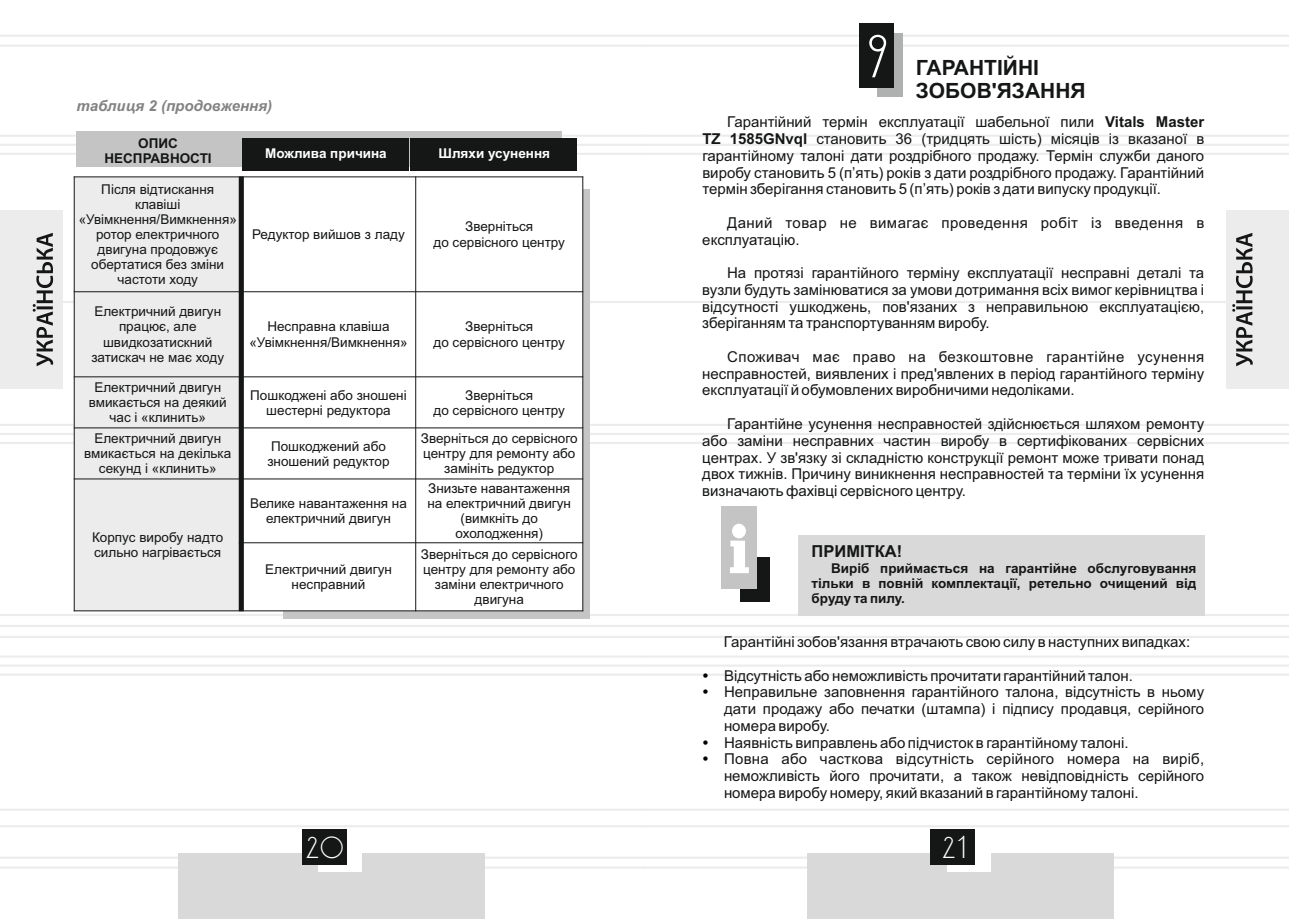
<style>
.page{position:relative;width:1289px;height:919px;background:#fff}
.page>*{position:absolute;margin:0;border:0;box-sizing:border-box;transform-origin:0 0}
.t1{font:52.5px "DS Standart Cyr";color:#fff}
.t2{font:26.25px "DS Standart Cyr";color:#fff}
.t3{font:700 21px/23.4px "Arial";color:#151616}
.t4{font:700 16.5px "Arial";color:#151616}
.t5{font:15px/16.8px "Arial";color:#151616;text-align:justify}
.t6{font:15px/16.8px "Arial";letter-spacing:.03em;color:#151616}
.t7{font:italic 700 15px "Arial";color:#818281}
.t8{font:13.5px/15.1px "Arial";color:#151616;text-align:center}
.t9{font:700 13.5px/15.1px "Arial";color:#151616;text-align:justify}
.t10{font:700 13.5px "Arial";color:#fff}
.s1{font-weight:700}
</style>
<div class="page">
<hr style="left:0;top:135px;width:644px;height:2px;background:#ececec">
<hr style="left:0;top:153px;width:644px;height:2px;background:#ececec">
<hr style="left:0;top:424px;width:644px;height:2px;background:#ececec">
<hr style="left:0;top:442px;width:644px;height:2px;background:#ececec">
<hr style="left:0;top:614px;width:644px;height:2px;background:#ececec">
<hr style="left:0;top:635px;width:644px;height:3px;background:#ececec">
<hr style="left:0;top:655px;width:644px;height:2px;background:#ececec">
<hr style="left:0;top:856px;width:644px;height:2px;background:#ececec">
<hr style="left:0;top:866px;width:644px;height:2px;background:#ececec">
<hr style="left:0;top:35px;width:644px;height:2px;background:#ececec">
<hr style="left:0;top:45px;width:644px;height:2px;background:#ececec">
<hr style="left:0;top:808px;width:644px;height:2px;background:#ececec">
<hr style="left:0;top:825px;width:644px;height:2px;background:#ececec">
<hr style="left:0;top:301px;width:644px;height:2px;background:#ececec">
<hr style="left:644px;top:135px;width:644px;height:2px;background:#ececec">
<hr style="left:0;top:144px;width:1288px;height:2px;background:#ececec">
<hr style="left:644px;top:153px;width:644px;height:2px;background:#ececec">
<hr style="left:644px;top:424px;width:644px;height:2px;background:#ececec">
<svg style="left:0;top:432px;width:1288px;height:4px"></svg>
<hr style="left:644px;top:442px;width:644px;height:2px;background:#ececec">
<hr style="left:644px;top:614px;width:644px;height:2px;background:#ececec">
<hr style="left:0;top:625px;width:1288px;height:2px;background:#ececec">
<hr style="left:644px;top:635px;width:644px;height:3px;background:#ececec">
<hr style="left:644px;top:655px;width:644px;height:2px;background:#ececec">
<hr style="left:644px;top:856px;width:644px;height:2px;background:#ececec">
<hr style="left:644px;top:866px;width:644px;height:2px;background:#ececec">
<hr style="left:644px;top:35px;width:644px;height:2px;background:#ececec">
<hr style="left:644px;top:45px;width:644px;height:2px;background:#ececec">
<hr style="left:644px;top:808px;width:644px;height:2px;background:#ececec">
<hr style="left:644px;top:825px;width:644px;height:2px;background:#ececec">
<hr style="left:644px;top:301px;width:644px;height:2px;background:#ececec">
<div style="left:178px;top:853px;width:307px;height:65px;background:#d9d9da"></div>
<div style="left:318px;top:832px;width:44px;height:39px;background:#fff"></div>
<div style="left:301px;top:829px;width:45px;height:36px;background:#151616"></div>
<div style="left:0;top:210px;width:62px;height:179px;background:#ececec"></div>
<svg style="left:33px;top:233px;width:20px;height:133px"></svg>
<div style="left:807px;top:853px;width:306px;height:65px;background:#d9d9da"></div>
<div style="left:946px;top:832px;width:44px;height:39px;background:#fff"></div>
<div style="left:930px;top:829px;width:45px;height:36px;background:#151616"></div>
<div style="left:1226px;top:210px;width:62px;height:179px;background:#ececec"></div>
<svg style="left:1232px;top:233px;width:20px;height:133px"></svg>
<div style="left:877px;top:33px;width:25px;height:63px;background:#afb0b0"></div>
<div style="left:859px;top:23px;width:35px;height:64px;background:#151616"></div>
<div style="left:740px;top:557px;width:29px;height:45px;background:#151616"></div>
<div style="left:721px;top:505px;width:35px;height:83px;background:#c4c4c5"></div>
<svg style="left:730px;top:523px;width:19px;height:50px"></svg>
<div style="left:798px;top:535px;width:407px;height:81px;background:#d9d9da"></div>
<svg style="left:283px;top:189px;width:306px;height:429px;background:#bcbcbc"></svg>
<div style="left:74px;top:177px;width:167px;height:115px;background:#ececec"></div>
<div style="left:241px;top:177px;width:175px;height:115px;background:#fff"></div>
<div style="left:416px;top:177px;width:167px;height:115px;background:#fff"></div>
<div style="left:74px;top:292px;width:167px;height:85px;background:#ececec"></div>
<div style="left:241px;top:292px;width:175px;height:85px;background:#fff"></div>
<div style="left:416px;top:292px;width:167px;height:85px;background:#fff"></div>
<div style="left:74px;top:377px;width:167px;height:51px;background:#ececec"></div>
<div style="left:241px;top:377px;width:175px;height:51px;background:#fff"></div>
<div style="left:416px;top:377px;width:167px;height:51px;background:#fff"></div>
<div style="left:74px;top:428px;width:167px;height:51px;background:#ececec"></div>
<div style="left:241px;top:428px;width:175px;height:51px;background:#fff"></div>
<div style="left:416px;top:428px;width:167px;height:51px;background:#fff"></div>
<div style="left:74px;top:479px;width:167px;height:131px;background:#ececec"></div>
<div style="left:241px;top:479px;width:175px;height:63px;background:#fff"></div>
<div style="left:416px;top:479px;width:167px;height:63px;background:#fff"></div>
<div style="left:241px;top:542px;width:175px;height:68px;background:#fff"></div>
<div style="left:416px;top:542px;width:167px;height:68px;background:#fff"></div>
<hr style="left:74px;top:176px;width:1px;height:435px;background:#151616">
<div style="left:239px;top:176px;width:5px;height:435px;background:#151616"></div>
<hr style="left:415px;top:176px;width:1px;height:435px;background:#151616">
<hr style="left:582px;top:176px;width:1px;height:435px;background:#151616">
<hr style="left:74px;top:610px;width:509px;height:1px;background:#151616">
<hr style="left:239px;top:542px;width:344px;height:1px;background:#151616">
<hr style="left:74px;top:478px;width:509px;height:1px;background:#151616">
<hr style="left:74px;top:427px;width:509px;height:1px;background:#151616">
<hr style="left:74px;top:376px;width:509px;height:1px;background:#151616">
<hr style="left:74px;top:291px;width:509px;height:1px;background:#151616">
<hr style="left:74px;top:176px;width:509px;height:1px;background:#151616">
<div style="left:76px;top:131px;width:485px;height:35px;background:#c4c4c5"></div>
<div style="left:242px;top:138px;width:167px;height:33px;background:#151616"></div>
<div style="left:411px;top:138px;width:166px;height:33px;background:#151616"></div>
<svg style="left:0;top:664px;width:1288px;height:12px"></svg>
<p class="t7" style="left:76px;top:100px;width:197px">таблиця 2 (продовження)</p>
<p class="t9" style="left:104px;top:137px;width:109px;text-align:center">ОПИС<br>НЕСПРАВНОСТІ</p>
<p class="t8" style="left:79px;top:183px;width:160px">Після відтискання клавіші «Увімкнення/Вимкнення» ротор електричного двигуна продовжує обертатися без зміни частоти ходу</p>
<p class="t8" style="left:91px;top:305px;width:134px">Електричний двигун працює, але швидкозатискний затискач не має ходу</p>
<p class="t10" style="left:265px;top:148px;width:123px">Можлива причина</p>
<p class="t10" style="left:438px;top:148px;width:113px">Шляхи усунення</p>
<p class="t8" style="left:252px;top:228px;width:154px">Редуктор вийшов з ладу</p>
<p class="t8" style="left:433px;top:220px;width:133px">Зверніться<br>до сервісного центру</p>
<p class="t8" style="left:249px;top:320px;width:160px">Несправна клавіша «Увімкнення/Вимкнення»</p>
<p class="t8" style="left:433px;top:320px;width:133px">Зверніться<br>до сервісного центру</p>
<p class="t8" style="left:89px;top:381px;width:139px">Електричний двигун вмикається на деякий час і «клинить»</p>
<p class="t8" style="left:250px;top:388px;width:158px">Пошкоджені або зношені шестерні редуктора</p>
<p class="t8" style="left:433px;top:388px;width:133px">Зверніться<br>до сервісного центру</p>
<p class="t8" style="left:84px;top:432px;width:149px">Електричний двигун вмикається на декілька секунд і «клинить»</p>
<p class="t8" style="left:267px;top:439px;width:124px;text-align:left">Пошкоджений або зношений редуктор</p>
<p class="t8" style="left:421px;top:432px;width:158px">Зверніться до сервісного центру для ремонту або замініть редуктор</p>
<p class="t8" style="left:92px;top:531px;width:133px;text-align:left">Корпус виробу надто сильно нагрівається</p>
<p class="t8" style="left:250px;top:497px;width:158px">Велике навантаження на електричний двигун</p>
<p class="t8" style="left:265px;top:563px;width:128px">Електричний двигун несправний</p>
<p class="t8" style="left:427px;top:482px;width:145px">Знизьте навантаження на електричний двигун (вимкніть до охолодження)</p>
<p class="t8" style="left:421px;top:547px;width:158px">Зверніться до сервісного центру для ремонту або заміни електричного двигуна</p>
<h1 class="t1" style="left:868px;top:35px;width:21px">9</h1>
<h3 class="t3" style="left:916px;top:57px;width:171px">ГАРАНТІЙНІ<br>ЗОБОВ'ЯЗАННЯ</h3>
<p class="t5" style="left:702px;top:115px;width:503px;text-indent:25px">Гарантійний термін експлуатації шабельної пили <span class="s1">Vitals Master TZ 1585GNvql</span> становить 36 (тридцять шість) місяців із вказаної в гарантійному талоні дати роздрібного продажу. Термін служби даного виробу становить 5 (п’ять) років з дати роздрібного продажу. Гарантійний термін зберігання становить 5 (п’ять) років з дати випуску продукції.</p>
<p class="t6" style="left:702px;top:215px;width:503px;text-indent:25px">Даний товар не вимагає проведення робіт із введення в експлуатацію.</p>
<p class="t5" style="left:702px;top:266px;width:503px;text-indent:25px">На протязі гарантійного терміну експлуатації несправні деталі та вузли будуть замінюватися за умови дотримання всіх вимог керівництва і відсутності ушкоджень, пов'язаних з неправильною експлуатацією, зберіганням та транспортуванням виробу.</p>
<p class="t5" style="left:702px;top:349px;width:503px;text-indent:25px">Споживач має право на безкоштовне гарантійне усунення несправностей, виявлених і пред'явлених в період гарантійного терміну експлуатації й обумовлених виробничими недоліками.</p>
<p class="t5" style="left:702px;top:416px;width:503px;text-indent:25px">Гарантійне усунення несправностей здійснюється шляхом ремонту або заміни несправних частин виробу в сертифікованих сервісних центрах. У зв'язку зі складністю конструкції ремонт може тривати понад двох тижнів. Причину виникнення несправностей та терміни їх усунення визначають фахівці сервісного центру.</p>
<p class="t4" style="left:811px;top:545px;width:92px">ПРИМІТКА!</p>
<p class="t9" style="left:811px;top:561px;width:386px;text-indent:20px">Виріб приймається на гарантійне обслуговування тільки в повній комплектації, ретельно очищений від бруду та пилу.</p>
<p class="t5" style="left:724px;top:634px;width:468px">Гарантійні зобов'язання втрачають свою силу в наступних випадках:</p>
<p class="t5" style="left:724px;top:668px;width:482px;text-align:left">Відсутність або неможливість прочитати гарантійний талон.<br>Неправильне заповнення гарантійного талона, відсутність в ньому дати продажу або печатки (штампа) і підпису продавця, серійного номера виробу.<br>Наявність виправлень або підчисток в гарантійному талоні.<br>Повна або часткова відсутність серійного номера на виріб, неможливість його прочитати, а також невідповідність серійного номера виробу номеру, який вказаний в гарантійному талоні.</p>
<h2 class="t2" style="left:306px;top:836px;width:38px">20</h2>
<h2 class="t2" style="left:942px;top:836px;width:24px">21</h2>
</div>
